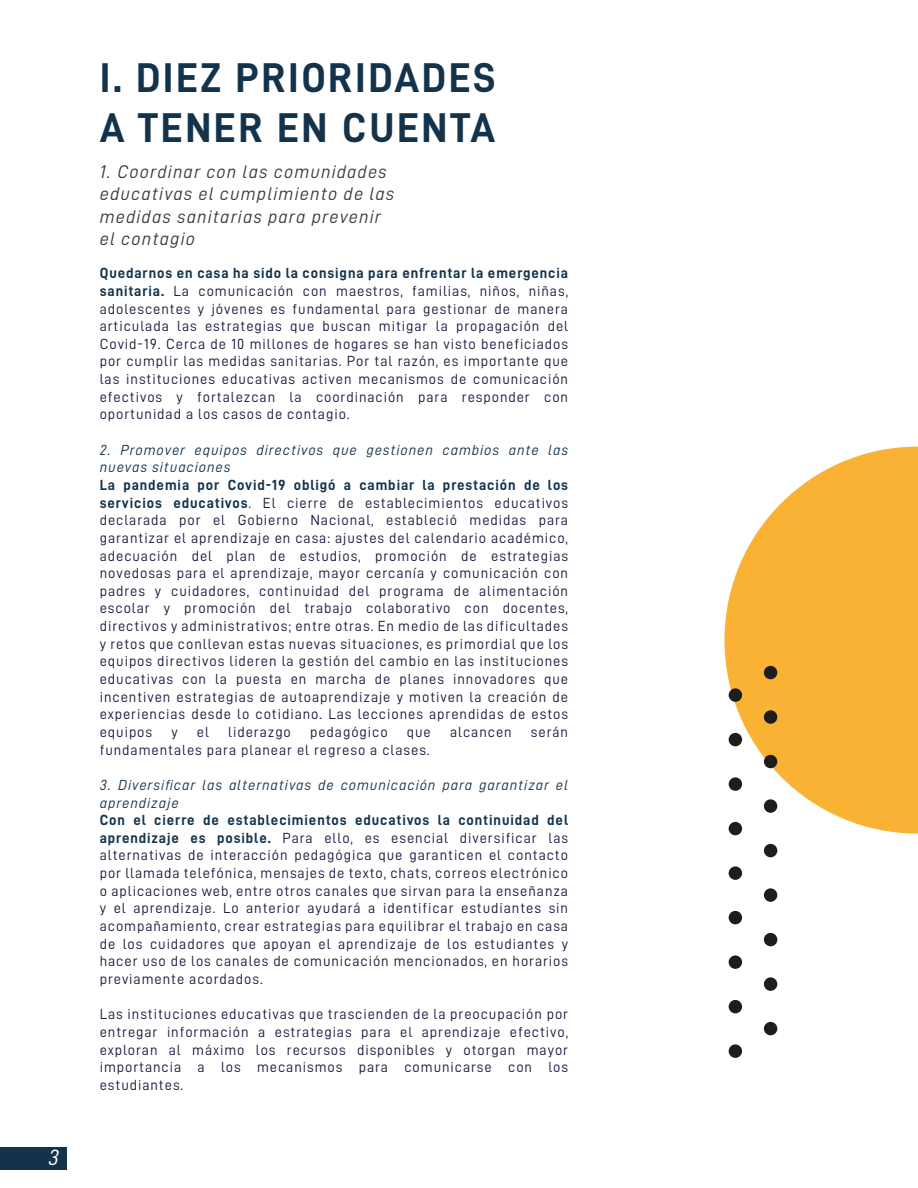
<style>
.page{position:relative;width:918px;height:1188px;background:#fff}
.page>*{position:absolute;margin:0;border:0;box-sizing:border-box;transform-origin:0 0}
.t1{font:41.7px/50.1px "D DIN Bold";letter-spacing:.065em;color:#13334c}
.t2{font:22.05px "D DIN Italic";color:#fff}
.t3{font:18.45px/22px "D DIN Italic";letter-spacing:.065em;color:#3c3c3b}
.t4{font:14.7px/17.7px "D DIN";letter-spacing:.065em;color:#1a183d;text-align:justify}
.t5{font:14.7px "D DIN Bold";letter-spacing:.065em;color:#13334c}
.t6{font:14.7px/17.7px "D DIN Italic";letter-spacing:.065em;color:#13334c}
.s1{font-family:"D DIN Bold";color:#13334c}
.s2{color:#13334c}
</style>
<div class="page">
<svg style="left:724px;top:447px;width:194px;height:387px;fill:#f9b233"></svg>
<div style="left:0;top:1147px;width:66px;height:22px;background:#13334c"></div>
<div style="left:729px;top:1044px;width:13px;height:14px;background:#1d1d1b;border-radius:50%"></div>
<div style="left:729px;top:1000px;width:13px;height:13px;background:#1d1d1b;border-radius:50%"></div>
<div style="left:729px;top:955px;width:13px;height:14px;background:#1d1d1b;border-radius:50%"></div>
<div style="left:729px;top:911px;width:13px;height:13px;background:#1d1d1b;border-radius:50%"></div>
<div style="left:729px;top:866px;width:13px;height:14px;background:#1d1d1b;border-radius:50%"></div>
<div style="left:729px;top:822px;width:13px;height:13px;background:#1d1d1b;border-radius:50%"></div>
<div style="left:729px;top:777px;width:13px;height:14px;background:#1d1d1b;border-radius:50%"></div>
<div style="left:729px;top:733px;width:13px;height:13px;background:#1d1d1b;border-radius:50%"></div>
<div style="left:729px;top:688px;width:13px;height:14px;background:#1d1d1b;border-radius:50%"></div>
<div style="left:764px;top:1022px;width:13px;height:13px;background:#1d1d1b;border-radius:50%"></div>
<div style="left:764px;top:977px;width:13px;height:14px;background:#1d1d1b;border-radius:50%"></div>
<div style="left:764px;top:933px;width:13px;height:13px;background:#1d1d1b;border-radius:50%"></div>
<div style="left:764px;top:888px;width:13px;height:14px;background:#1d1d1b;border-radius:50%"></div>
<div style="left:764px;top:844px;width:13px;height:13px;background:#1d1d1b;border-radius:50%"></div>
<div style="left:764px;top:799px;width:13px;height:14px;background:#1d1d1b;border-radius:50%"></div>
<div style="left:764px;top:755px;width:13px;height:13px;background:#1d1d1b;border-radius:50%"></div>
<div style="left:764px;top:710px;width:13px;height:14px;background:#1d1d1b;border-radius:50%"></div>
<div style="left:764px;top:666px;width:13px;height:13px;background:#1d1d1b;border-radius:50%"></div>
<h2 class="t2" style="left:48px;top:1145px;width:12px">3</h2>
<h1 class="t1" style="left:100px;top:52px;width:397px">I. DIEZ PRIORIDADES<br>A TENER EN CUENTA</h1>
<p class="t3" style="left:100px;top:161px;width:296px">1. Coordinar con las comunidades educativas el cumplimiento de las medidas sanitarias para prevenir el contagio</p>
<p class="t5" style="left:100px;top:265px;width:470px">Quedarnos en casa ha sido la consigna para enfrentar la emergencia</p>
<p class="t4" style="left:100px;top:282px;width:470px"><span class="s1">sanitaria.</span> La comunicación con maestros, familias, niños, niñas, adolescentes y jóvenes es fundamental para gestionar de manera articulada las estrategias que buscan mitigar la propagación del Covid-19. Cerca de 10 millones de hogares se han visto beneficiados por cumplir las medidas sanitarias. Por tal razón, es importante que las instituciones educativas activen mecanismos de comunicación efectivos y fortalezcan la coordinación para responder con oportunidad a los casos de contagio.</p>
<p class="t6" style="left:100px;top:441px;width:470px">2. Promover equipos directivos que gestionen cambios ante las nuevas situaciones</p>
<p class="t5" style="left:100px;top:477px;width:470px">La pandemia por Covid-19 obligó a cambiar la prestación de los</p>
<p class="t4" style="left:100px;top:493px;width:470px"><span class="s1">servicios educativos</span><span class="s2">.</span> El cierre de establecimientos educativos declarada por el Gobierno Nacional, estableció medidas para garantizar el aprendizaje en casa: ajustes del calendario académico, adecuación del plan de estudios, promoción de estrategias novedosas para el aprendizaje, mayor cercanía y comunicación con padres y cuidadores, continuidad del programa de alimentación escolar y promoción del trabajo colaborativo con docentes, directivos y administrativos; entre otras. En medio de las dificultades y retos que conllevan estas nuevas situaciones, es primordial que los equipos directivos lideren la gestión del cambio en las instituciones educativas con la puesta en marcha de planes innovadores que incentiven estrategias de autoaprendizaje y motiven la creación de experiencias desde lo cotidiano. Las lecciones aprendidas de estos equipos</p>
<p class="t4" style="left:171px;top:723px;width:8px">y</p>
<p class="t4" style="left:197px;top:723px;width:14px">el</p>
<p class="t4" style="left:228px;top:723px;width:64px">liderazgo</p>
<p class="t4" style="left:310px;top:723px;width:79px">pedagógico</p>
<p class="t4" style="left:407px;top:723px;width:26px">que</p>
<p class="t4" style="left:450px;top:723px;width:63px">alcancen</p>
<p class="t4" style="left:531px;top:723px;width:39px">serán</p>
<p class="t4" style="left:100px;top:740px;width:332px">fundamentales para planear el regreso a clases.</p>
<p class="t6" style="left:100px;top:776px;width:470px">3. Diversificar las alternativas de comunicación para garantizar el aprendizaje</p>
<p class="t5" style="left:100px;top:812px;width:470px">Con el cierre de establecimientos educativos la continuidad del</p>
<p class="t4" style="left:100px;top:829px;width:470px"><span class="s1">aprendizaje es posible.</span> Para ello, es esencial diversificar las alternativas de interacción pedagógica que garanticen el contacto por llamada telefónica, mensajes de texto, chats, correos electrónico o aplicaciones web, entre otros canales que sirvan para la enseñanza y el aprendizaje. Lo anterior ayudará a identificar estudiantes sin acompañamiento, crear estrategias para equilibrar el trabajo en casa de los cuidadores que apoyan el aprendizaje de los estudiantes y hacer uso de los canales de comunicación mencionados, en horarios previamente acordados.</p>
<p class="t4" style="left:100px;top:1005px;width:470px">Las instituciones educativas que trascienden de la preocupación por entregar información a estrategias para el aprendizaje efectivo, exploran al máximo los recursos disponibles y otorgan mayor importancia a los mecanismos para comunicarse con los estudiantes.</p>
</div>
